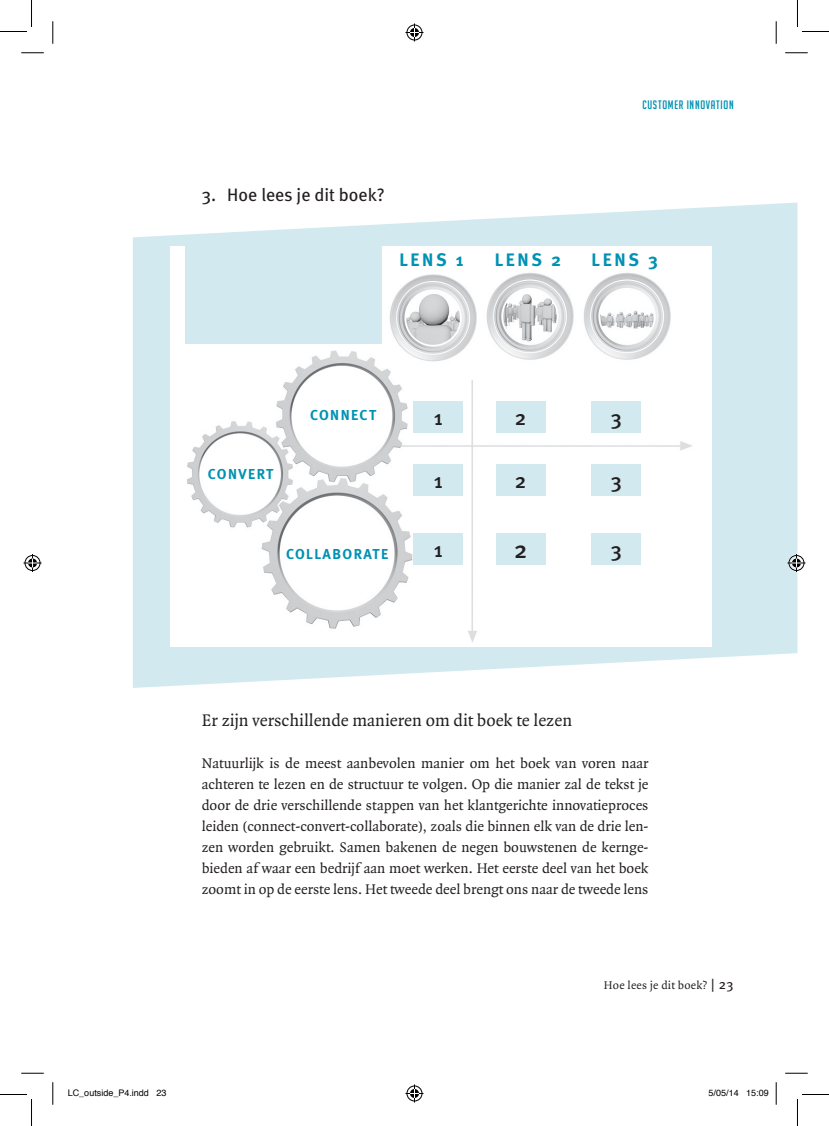
<style>
.page{position:relative;width:829px;height:1126px;background:#fff}
.page>*{position:absolute;margin:0;border:0;box-sizing:border-box;transform-origin:0 0}
.t1{font:500 24px "Meta";color:#231f20}
.t2{font:500 21px "Meta";color:#231f20}
.t3{font:18px "Quadraat";color:#231f20}
.t4{font:18px "Meta";color:#231f20}
.t5{font:700 18px "Meta";letter-spacing:.15em;color:#0092b3}
.t6{font:15px/21px "Quadraat";color:#231f20;text-align:justify}
.t7{font:700 14.4px "Meta";letter-spacing:.1em;color:#0092b3}
.t8{font:12px "Quadraat";letter-spacing:.02em;color:#231f20}
.t9{font:12px "Big Noodle Titling";letter-spacing:.06em;color:#0092b3}
.t10{font:9px "Helvetica";color:#000}
.s1{font-family:"Meta";font-size:13.5px}
</style>
<div class="page">
<svg style="left:133px;top:203px;width:664px;height:485px;fill:#d2e9f0"></svg>
<img style="left:171px;top:247px;width:540px;height:399px">
<div style="left:185px;top:238px;width:196px;height:106px;background:#d2e9f0"></div>
<div style="left:413px;top:401px;width:50px;height:31px;background:#d2e9f0"></div>
<div style="left:496px;top:401px;width:49px;height:31px;background:#d2e9f0"></div>
<div style="left:591px;top:401px;width:49px;height:31px;background:#d2e9f0"></div>
<div style="left:413px;top:464px;width:50px;height:31px;background:#d2e9f0"></div>
<div style="left:496px;top:464px;width:49px;height:31px;background:#d2e9f0"></div>
<div style="left:591px;top:464px;width:49px;height:31px;background:#d2e9f0"></div>
<div style="left:413px;top:533px;width:50px;height:31px;background:#d2e9f0"></div>
<div style="left:496px;top:533px;width:49px;height:31px;background:#d2e9f0"></div>
<div style="left:591px;top:533px;width:49px;height:31px;background:#d2e9f0"></div>
<svg style="left:21px;top:53px;width:23px;height:1px"></svg>
<svg style="left:785px;top:53px;width:22px;height:1px"></svg>
<svg style="left:21px;top:1073px;width:23px;height:1px"></svg>
<svg style="left:785px;top:1073px;width:22px;height:1px"></svg>
<svg style="left:53px;top:21px;width:1px;height:23px"></svg>
<svg style="left:53px;top:1082px;width:1px;height:23px"></svg>
<svg style="left:775px;top:21px;width:1px;height:23px"></svg>
<svg style="left:775px;top:1082px;width:1px;height:23px"></svg>
<svg style="left:0;top:0;width:32px;height:32px"></svg>
<svg style="left:0;top:1094px;width:32px;height:32px"></svg>
<svg style="left:797px;top:0;width:31px;height:32px"></svg>
<svg style="left:797px;top:1094px;width:31px;height:32px"></svg>
<svg style="left:405px;top:24px;width:18px;height:18px"></svg>
<svg style="left:405px;top:1084px;width:18px;height:18px"></svg>
<svg style="left:24px;top:554px;width:18px;height:18px"></svg>
<svg style="left:787px;top:554px;width:18px;height:18px"></svg>
<p class="t9" style="left:642px;top:98px;width:93px">CUSTOMER INNOVATION</p>
<p class="t4" style="left:202px;top:185px;width:184px">3. Hoe lees je dit boek?</p>
<p class="t5" style="left:399px;top:249px;width:66px">LENS 1</p>
<p class="t5" style="left:494px;top:249px;width:68px">LENS 2</p>
<p class="t5" style="left:591px;top:249px;width:68px">LENS 3</p>
<p class="t7" style="left:208px;top:466px;width:67px">CONVERT</p>
<p class="t7" style="left:310px;top:406px;width:67px">CONNECT</p>
<p class="t7" style="left:286px;top:545px;width:104px">COLLABORATE</p>
<h2 class="t2" style="left:433px;top:405px;width:11px">1</h2>
<h2 class="t2" style="left:514px;top:405px;width:13px">2</h2>
<h2 class="t2" style="left:610px;top:405px;width:13px">3</h2>
<h2 class="t2" style="left:433px;top:468px;width:11px">1</h2>
<h2 class="t2" style="left:514px;top:468px;width:13px">2</h2>
<h2 class="t2" style="left:610px;top:468px;width:13px">3</h2>
<h2 class="t2" style="left:433px;top:538px;width:11px">1</h2>
<h1 class="t1" style="left:514px;top:536px;width:15px">2</h1>
<h2 class="t2" style="left:610px;top:538px;width:13px">3</h2>
<p class="t3" style="left:202px;top:711px;width:372px">Er zijn verschillende manieren om dit boek te lezen</p>
<p class="t6" style="left:202px;top:753px;width:448px">Natuurlijk is de meest aanbevolen manier om het boek van voren naar achteren te lezen en de structuur te volgen. Op die manier zal de tekst je door de drie verschillende stappen van het klantgerichte innovatieproces leiden (connect-convert-collaborate), zoals die binnen elk van de drie len&shy;zen worden gebruikt. Samen bakenen de negen bouwstenen de kernge&shy;bieden af waar een bedrijf aan moet werken. Het eerste deel van het boek zoomt in op de eerste lens. Het tweede deel brengt ons naar de tweede lens</p>
<p class="t8" style="left:603px;top:979px;width:131px">Hoe lees je dit boek? <span class="s1">| 23</span></p>
<p class="t10" style="left:68px;top:1086px;width:100px">LC_outside_P4.indd 23</p>
<p class="t10" style="left:708px;top:1086px;width:62px">5/05/14 15:09</p>
</div>
